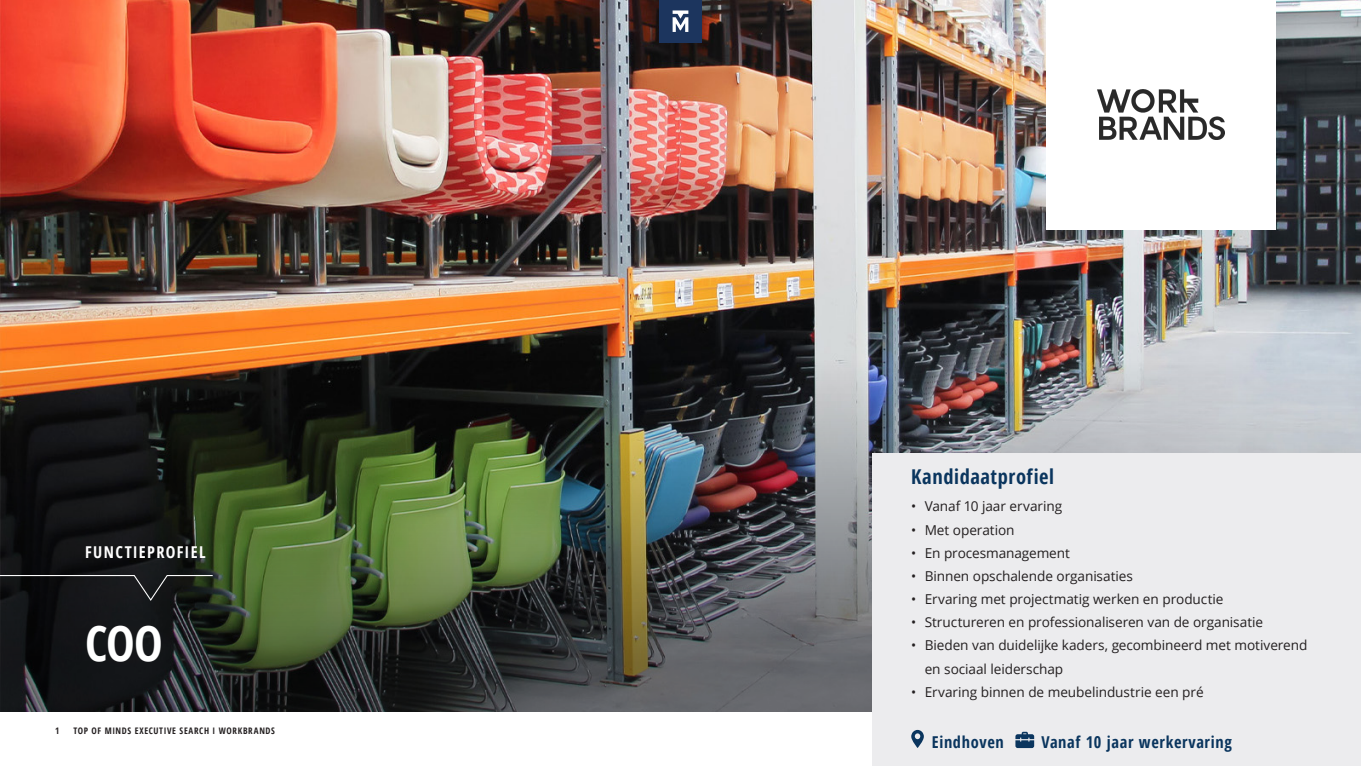
<style>
.page{position:relative;width:1361px;height:766px;background:#fff}
.page>*{position:absolute;margin:0;border:0;box-sizing:border-box;transform-origin:0 0}
.Page_header_kopie{font:700 condensed 48.15px "Open Sans";color:#fff}
.t1{font:700 condensed 20.4px "Open Sans";letter-spacing:.03em;color:#0a355e}
.t2{font:700 condensed 16.35px "Open Sans";letter-spacing:.04em;color:#0a355e}
.t3{font:700 condensed 16.27px "Open Sans";letter-spacing:.08em;color:#fff}
.t4{font:13.65px/23.2px "Open Sans";letter-spacing:-.005em;color:#231f20}
.t5{font:700 condensed 9px "Open Sans";letter-spacing:.075em;color:#231f20}
</style>
<div class="page">
<img style="left:0;top:0;width:1361px;height:332px">
<img style="left:0;top:332px;width:1361px;height:379px">
<svg style="left:0;top:574px;width:214px;height:27px;background:#1e2020"></svg>
<div style="left:872px;top:453px;width:489px;height:312px;background:#ececee"></div>
<svg style="left:911px;top:729px;width:13px;height:18px"></svg>
<svg style="left:1015px;top:731px;width:19px;height:16px"></svg>
<div style="left:1046px;top:0;width:230px;height:229px;background:#fff"></div>
<img style="left:1098px;top:90px;width:126px;height:49px">
<div style="left:659px;top:0;width:43px;height:43px;background:#1c355e"></div>
<svg style="left:672px;top:10px;width:16px;height:22px"></svg>
<p class="t3" style="left:85px;top:540px;width:122px">FUNCTIEPROFIEL</p>
<p class="Page_header_kopie" style="left:85px;top:610px;width:79px">COO</p>
<p class="t5" style="left:55px;top:724px;width:6px">1</p>
<p class="t5" style="left:73px;top:724px;width:203px">TOP OF MINDS EXECUTIVE SEARCH I WORKBRANDS</p>
<p class="t1" style="left:911px;top:462px;width:144px">Kandidaatprofiel</p>
<p class="t4" style="left:911px;top:494px;width:152px">• Vanaf 10 jaar ervaring</p>
<p class="t4" style="left:911px;top:517px;width:105px">• Met operation</p>
<p class="t4" style="left:911px;top:540px;width:160px">• En procesmanagement</p>
<p class="t4" style="left:911px;top:564px;width:223px">• Binnen opschalende organisaties</p>
<p class="t4" style="left:911px;top:587px;width:314px">• Ervaring met projectmatig werken en productie</p>
<p class="t4" style="left:911px;top:610px;width:353px">• Structureren en professionaliseren van de organisatie</p>
<p class="t4" style="left:925px;top:633px;width:384px;text-indent:-14px">• Bieden van duidelijke kaders, gecombineerd met motiverend en sociaal leiderschap</p>
<p class="t4" style="left:911px;top:679px;width:294px">• Ervaring binnen de meubelindustrie een pré</p>
<p class="t2" style="left:932px;top:730px;width:73px">Eindhoven</p>
<p class="t2" style="left:1041px;top:730px;width:192px">Vanaf 10 jaar werkervaring</p>
</div>
